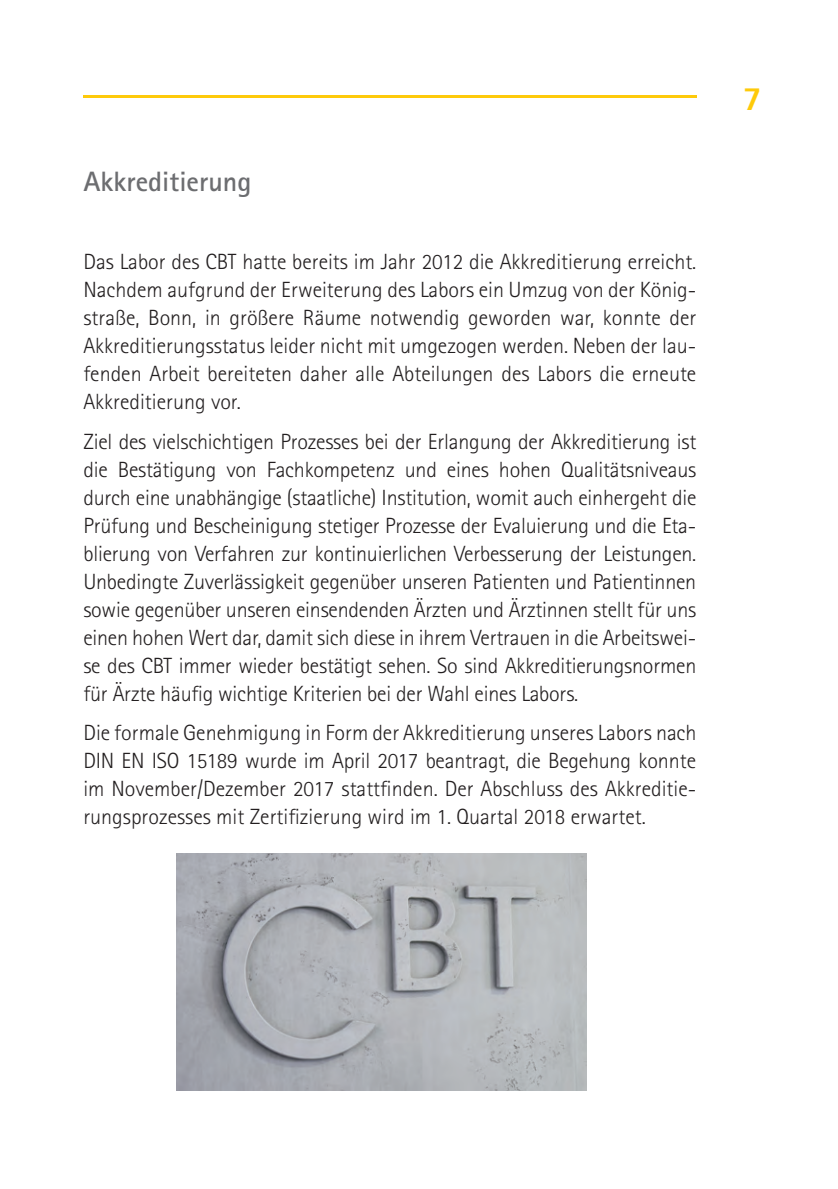
<style>
.page{position:relative;width:838px;height:1189px;background:#fff}
.page>*{position:absolute;margin:0;border:0;box-sizing:border-box;transform-origin:0 0}
.t1{font:800 34px "Rotis Sans Serif";color:#feca0a}
.t2{font:700 28px "Rotis Sans Serif";color:#6c6d70}
.t3{font:300 22px/28px "Rotis Sans Serif";color:#231f20;text-align:justify}
</style>
<div class="page">
<hr style="left:83px;top:95px;width:613px;height:2px;background:#feca0a">
<img style="left:176px;top:853px;width:410px;height:237px">
<p class="t2" style="left:83px;top:163px;width:169px">Akkreditierung</p>
<p class="t3" style="left:83px;top:248px;width:614px">Das Labor des CBT hatte bereits im Jahr 2012 die Akkreditierung erreicht.<br>Nachdem aufgrund der Erweiterung des Labors ein Umzug von der König&shy;straße, Bonn, in größere Räume notwendig geworden war, konnte der Akkreditierungsstatus leider nicht mit umgezogen werden. Neben der lau&shy;fenden Arbeit bereiteten daher alle Abteilungen des Labors die erneute Akkreditierung vor.</p>
<p class="t3" style="left:83px;top:427px;width:614px">Ziel des vielschichtigen Prozesses bei der Erlangung der Akkreditierung ist die Bestätigung von Fachkompetenz und eines hohen Qualitätsniveaus durch eine unabhängige (staatliche) Institution, womit auch einhergeht die Prüfung und Bescheinigung stetiger Prozesse der Evaluierung und die Eta&shy;blierung von Verfahren zur kontinuierlichen Verbesserung der Leistungen.<br>Unbedingte Zuverlässigkeit gegenüber unseren Patienten und Patientinnen sowie gegenüber unseren einsendenden Ärzten und Ärztinnen stellt für uns einen hohen Wert dar, damit sich diese in ihrem Vertrauen in die Arbeitswei&shy;se des CBT immer wieder bestätigt sehen. So sind Akkreditierungsnormen für Ärzte häufig wichtige Kriterien bei der Wahl eines Labors.</p>
<p class="t3" style="left:83px;top:718px;width:614px">Die formale Genehmigung in Form der Akkreditierung unseres Labors nach DIN EN ISO 15189 wurde im April 2017 beantragt, die Begehung konnte im November/Dezember 2017 stattfinden. Der Abschluss des Akkreditie&shy;rungsprozesses mit Zertifizierung wird im 1. Quartal 2018 erwartet.</p>
<h1 class="t1" style="left:742px;top:77px;width:20px">7</h1>
</div>
